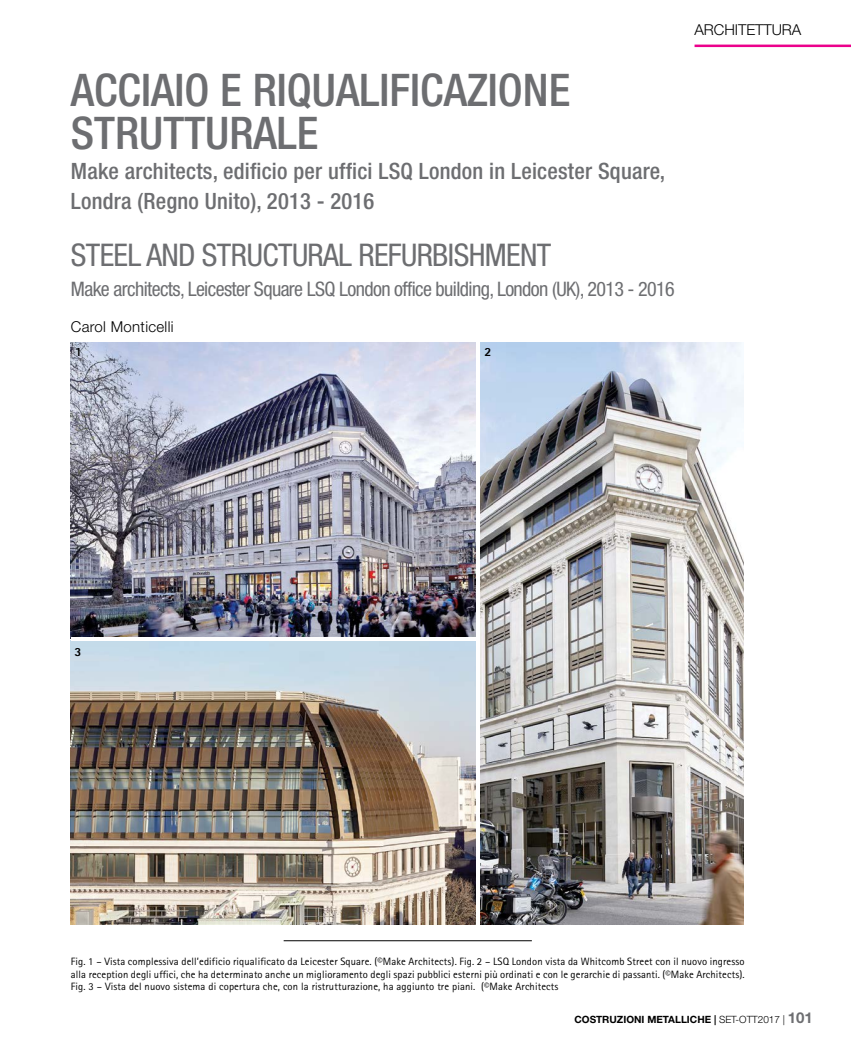
<style>
.page{position:relative;width:851px;height:1053px;background:#fff}
.page>*{position:absolute;margin:0;border:0;box-sizing:border-box;transform-origin:0 0}
.t1{font:500 condensed 45px/42.5px "Helvetica Neue LT";color:#6d6e71}
.t2{font:condensed 31.25px "Helvetica Neue LT";letter-spacing:-.02em;color:#6d6e71}
.t3{font:500 condensed 22.5px "Helvetica Neue LT";letter-spacing:.01em;color:#6d6e71}
.t4{font:condensed 20px "Helvetica Neue LT";letter-spacing:-.03em;color:#6d6e71}
.t5{font:300 15px "Helvetica Neue LT";letter-spacing:.02em;color:#000}
.t6{font:300 15px "Helvetica Neue LT";letter-spacing:-.005em;color:#000}
.t7{font:800 12.5px "Rotis Sans Serif";color:#000}
.t8{font:10.62px/12.5px "Rotis Sans Serif";letter-spacing:.01em;color:#000;text-align:justify}
.t9{font:700 10px "Helvetica Neue LT";color:#000}
.s1{font-weight:500}
.s2{font-weight:300}
.s3{font-size:15px;color:#6d6e71}
</style>
<div class="page">
<hr style="left:283px;top:940px;width:248px;height:1px;background:#000">
<img style="left:71px;top:343px;width:405px;height:293px">
<img style="left:480px;top:343px;width:262px;height:581px">
<img style="left:71px;top:641px;width:405px;height:283px">
<svg style="left:71px;top:636px;width:405px;height:1px"></svg>
<hr style="left:694px;top:45px;width:156px;height:2px;background:#ec008c">
<h1 class="t1" style="left:71px;top:68px;width:501px">Acciaio e riqualificazione strutturale</h1>
<h3 class="t3" style="left:71px;top:157px;width:320px">Make architects, edificio per uffici LSQ</h3>
<h3 class="t3" style="left:419px;top:157px;width:247px">London in Leicester Square,</h3>
<h3 class="t3" style="left:71px;top:187px;width:305px">Londra (Regno Unito), 2013 - 2016</h3>
<h2 class="t2" style="left:71px;top:237px;width:482px">Steel and structural refurbishment</h2>
<h3 class="t4" style="left:71px;top:278px;width:605px">Make architects, Leicester Square LSQ London office building, London (UK), 2013 - 2016</h3>
<h3 class="t5" style="left:71px;top:318px;width:104px">Carol Monticelli</h3>
<p class="t7" style="left:75px;top:344px;width:8px">1</p>
<p class="t7" style="left:484px;top:344px;width:8px">2</p>
<h3 class="t6" style="left:694px;top:21px;width:108px">ARCHITETTURA</h3>
<p class="t7" style="left:74px;top:644px;width:8px">3</p>
<p class="t8" style="left:71px;top:955px;width:675px">Fig. 1 – Vista complessiva dell’edificio riqualificato da Leicester Square. (©Make Architects). Fig. 2 – LSQ London vista da Whitcomb Street con il nuovo ingresso alla reception degli uffici, che ha determinato anche un miglioramento degli spazi pubblici esterni più ordinati e con le gerarchie di passanti. (©Make Architects).<br>Fig. 3 – Vista del nuovo sistema di copertura che, con la ristrutturazione, ha aggiunto tre piani. (©Make Architects</p>
<p class="t9" style="left:574px;top:1013px;width:240px">cOSTRUZIONI METALLICHE <span class="s1">|</span> <span class="s2">Set-ott2017 |</span> <span class="s3">101</span></p>
</div>
